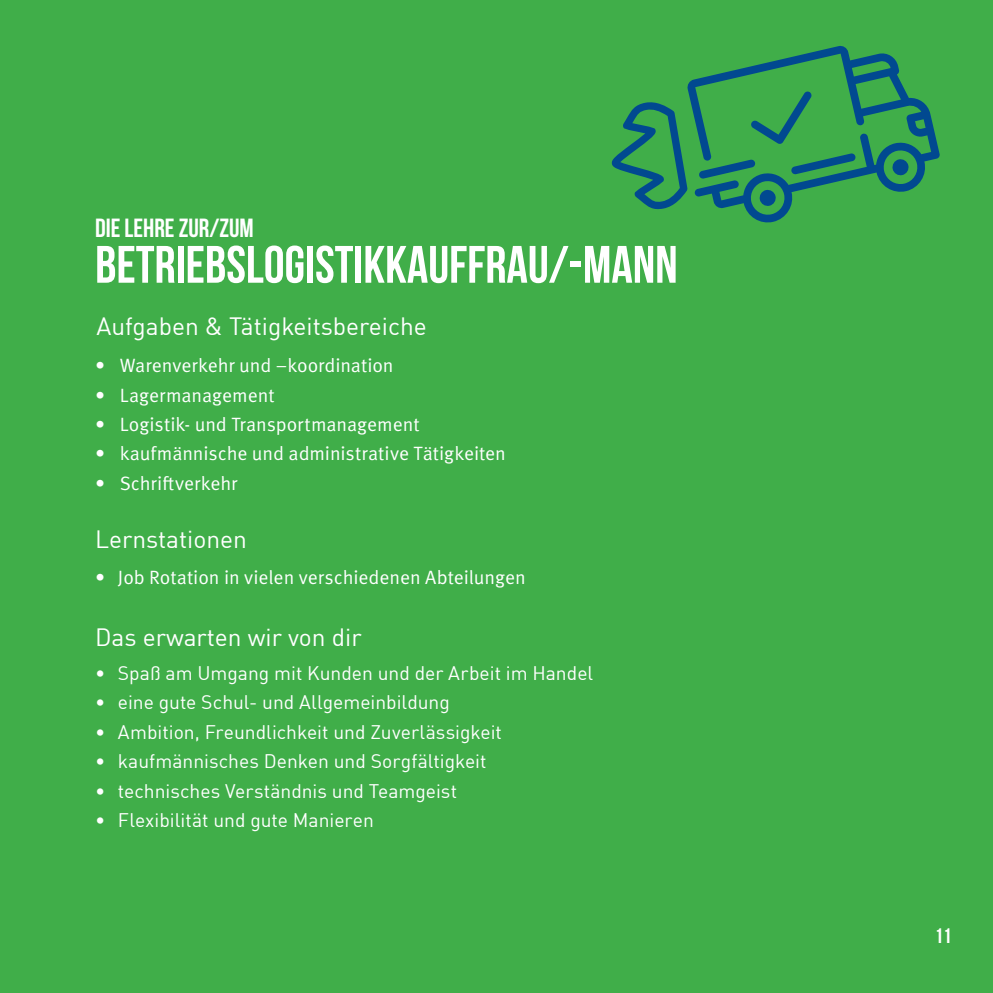
<style>
.page{position:relative;width:993px;height:993px;background:#fff}
.page>*{position:absolute;margin:0;border:0;box-sizing:border-box;transform-origin:0 0}
.t1{font:52.5px "Bebas Neue";color:#fff}
.t2{font:26.25px "Bebas Neue";color:#fff}
.t3{font:24.5px "DIN Offc Pro";color:#fff}
.t4{font:21px "Bebas Neue";color:#fff}
.t5{font:19.25px "DIN Offc Pro";color:#fff}
.t6{font:19.25px "Meta OT Norm";letter-spacing:-.005em;color:#fff}
</style>
<div class="page">
<div style="left:0;top:0;width:992px;height:992px;background:#40ae49"></div>
<svg style="left:687px;top:46px;width:252px;height:177px"></svg>
<svg style="left:758px;top:189px;width:18px;height:18px"></svg>
<svg style="left:891px;top:158px;width:18px;height:18px"></svg>
<svg style="left:790px;top:153px;width:65px;height:21px"></svg>
<svg style="left:698px;top:159px;width:57px;height:20px"></svg>
<svg style="left:750px;top:91px;width:61px;height:53px"></svg>
<svg style="left:611px;top:102px;width:76px;height:108px"></svg>
<p class="t2" style="left:95px;top:214px;width:160px">DIE LEHRE ZUR/ZUM</p>
<p class="t1" style="left:95px;top:236px;width:584px">BETRIEBSLOGISTIKKAUFFRAU/-MANN</p>
<p class="t3" style="left:96px;top:307px;width:332px">Aufgaben &amp; Tätigkeitsbereiche</p>
<p class="t6" style="left:95px;top:353px;width:300px">• Warenverkehr und –koordination</p>
<p class="t6" style="left:95px;top:383px;width:181px">• Lagermanagement</p>
<p class="t6" style="left:95px;top:412px;width:326px">• Logistik- und Transportmanagement</p>
<p class="t6" style="left:95px;top:442px;width:412px">• kaufmännische und administrative Tätigkeiten</p>
<p class="t6" style="left:95px;top:471px;width:144px">• Schriftverkehr</p>
<p class="t3" style="left:95px;top:519px;width:153px">Lernstationen</p>
<p class="t6" style="left:95px;top:565px;width:432px">• Job Rotation in vielen verschiedenen Abteilungen</p>
<p class="t3" style="left:95px;top:618px;width:268px">Das erwarten wir von dir</p>
<p class="t5" style="left:95px;top:657px;width:499px">• Spaß am Umgang mit Kunden und der Arbeit im Handel</p>
<p class="t5" style="left:95px;top:687px;width:356px">• eine gute Schul- und Allgemeinbildung</p>
<p class="t5" style="left:95px;top:716px;width:408px">• Ambition, Freundlichkeit und Zuverlässigkeit</p>
<p class="t5" style="left:95px;top:746px;width:393px">• kaufmännisches Denken und Sorgfältigkeit</p>
<p class="t5" style="left:95px;top:775px;width:363px">• technisches Verständnis und Teamgeist</p>
<p class="t5" style="left:95px;top:805px;width:280px">• Flexibilität und gute Manieren</p>
<p class="t4" style="left:934px;top:923px;width:18px">11</p>
</div>
